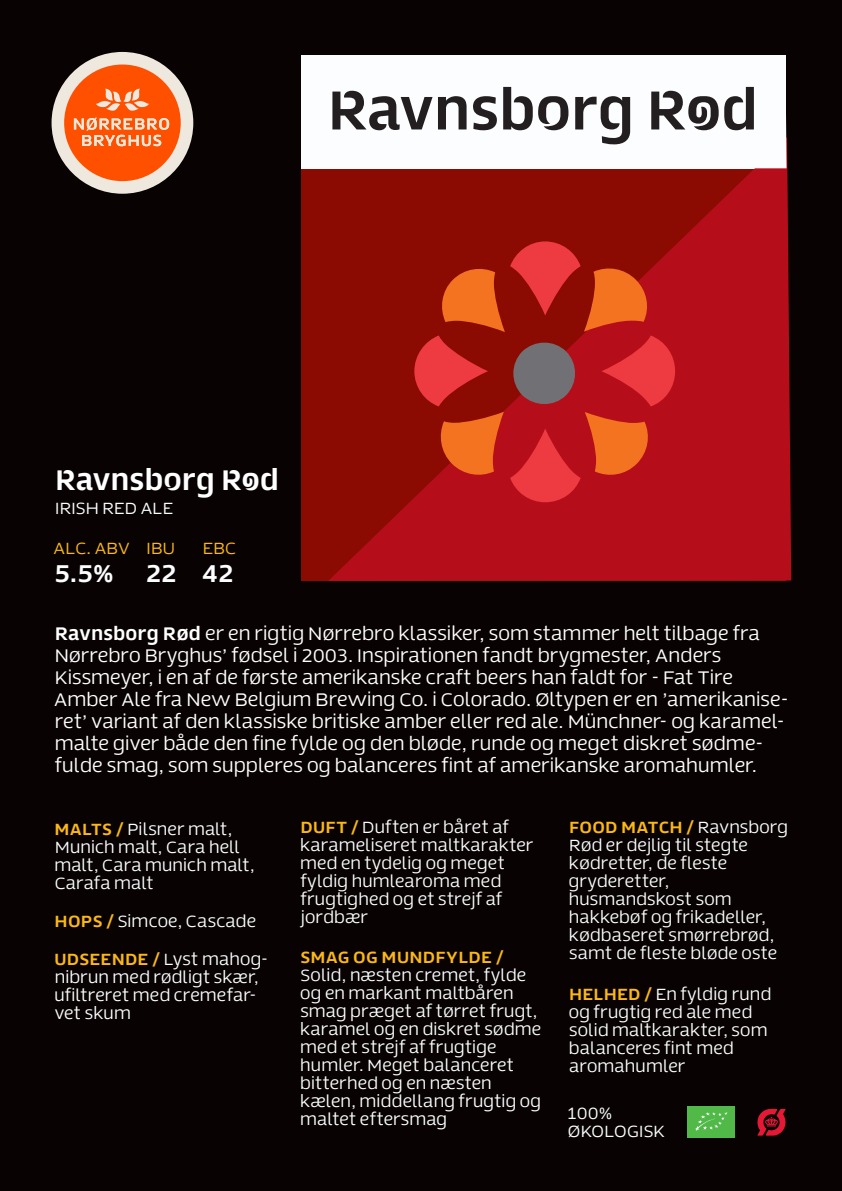
<style>
.page{position:relative;width:842px;height:1191px;background:#080302}
.page>*{position:absolute;margin:0;border:0;box-sizing:border-box;transform-origin:0 0}
.t1{font:700 54.2px "A2 Brew Type DISPLAY";letter-spacing:-.005em;color:#231f20}
.t2{font:700 28px "A2 Brew Type DISPLAY";color:#fff}
.t3{font:700 24px "A2 Brew Type";color:#fbfdfe}
.t4{font:300 18px/22px "A2 Brew Type";letter-spacing:.005em;color:#fff}
.t5{font:300 16px/18px "A2 Brew Type";letter-spacing:.01em;color:#fbfdfe}
.t6{font:700 16px "A2 Brew Type";letter-spacing:.015em;color:#fcb814}
.t7{font:300 16px "A2 Brew Type";letter-spacing:.015em;color:#fcb814}
.s1{font-weight:700}
.s2{font-weight:700;color:#fcb814}
</style>
<div class="page">
<div style="left:301px;top:55px;width:485px;height:525px;background:#8b0a02"></div>
<svg style="left:328px;top:137px;width:463px;height:444px;fill:#b50e1a"></svg>
<div style="left:302px;top:55px;width:484px;height:113px;background:#fbfdfe"></div>
<svg style="left:414px;top:241px;width:261px;height:261px"></svg>
<div style="left:52px;top:52px;width:141px;height:142px;background:#eee8df;border-radius:50%"></div>
<div style="left:64px;top:65px;width:117px;height:116px;background:#ff5000;border-radius:50%"></div>
<svg style="left:74px;top:118px;width:95px;height:28px"></svg>
<svg style="left:96px;top:89px;width:53px;height:22px"></svg>
<div style="left:687px;top:1105px;width:47px;height:32px;background:#51b948"></div>
<svg style="left:695px;top:1112px;width:33px;height:19px"></svg>
<svg style="left:757px;top:1108px;width:29px;height:27px"></svg>
<h1 class="t1" style="left:328px;top:78px;width:432px">Ravnsborg Rød</h1>
<h2 class="t2" style="left:55px;top:464px;width:225px">Ravnsborg Rød</h2>
<p class="t5" style="left:55px;top:500px;width:119px">IRISH RED ALE</p>
<p class="t7" style="left:54px;top:539px;width:78px">ALC. ABV</p>
<h3 class="t3" style="left:54px;top:559px;width:62px">5.5%</h3>
<p class="t7" style="left:147px;top:539px;width:30px">IBU</p>
<h3 class="t3" style="left:146px;top:559px;width:33px">22</h3>
<p class="t7" style="left:203px;top:539px;width:35px">EBC</p>
<h3 class="t3" style="left:202px;top:559px;width:33px">42</h3>
<p class="t4" style="left:54px;top:623px;width:736px"><span class="s1">Ravnsborg Rød</span> er en rigtig Nørrebro klassiker, som stammer helt tilbage fra Nørrebro Bryghus' fødsel i 2003. Inspirationen fandt brygmester, Anders Kissmeyer, i en af de første amerikanske craft beers han faldt for - Fat Tire Amber Ale fra New Belgium Brewing Co. i Colorado. Øltypen er en 'amerikanise&shy;ret' variant af den klassiske britiske amber eller red ale. Münchner- og karamel&shy;malte giver både den fine fylde og den bløde, runde og meget diskret sødme&shy;fulde smag, som suppleres og balanceres fint af amerikanske aromahumler.</p>
<p class="t5" style="left:54px;top:820px;width:202px"><span class="s2">MALTS /</span> Pilsner malt,<br>Munich malt, Cara hell malt, Cara munich malt,<br>Carafa malt</p>
<p class="t5" style="left:55px;top:912px;width:203px"><span class="s2">HOPS /</span> Simcoe, Cascade</p>
<p class="t5" style="left:54px;top:950px;width:215px"><span class="s2">UDSEENDE /</span> Lyst mahog&shy;nibrun med rødligt skær, ufiltreret med cremefar&shy;vet skum</p>
<p class="t5" style="left:300px;top:819px;width:235px"><span class="s2">DUFT /</span> Duften er båret af karameliseret maltkarakter med en tydelig og meget fyldig humlearoma med frugtighed og et strejf af jordbær</p>
<p class="t6" style="left:300px;top:948px;width:205px">SMAG OG MUNDFYLDE /</p>
<p class="t5" style="left:300px;top:967px;width:243px">Solid, næsten cremet, fylde og en markant maltbåren smag præget af tørret frugt, karamel og en diskret sødme med et strejf af frugtige humler. Meget balanceret bitterhed og en næsten kælen, middellang frugtig og maltet eftersmag</p>
<p class="t5" style="left:569px;top:819px;width:221px"><span class="s2">FOOD MATCH /</span> Ravnsborg<br>Rød er dejlig til stegte kødretter, de fleste gryderetter, husmandskost som hakkebøf og frikadeller, kødbaseret smørrebrød, samt de fleste bløde oste</p>
<p class="t5" style="left:569px;top:985px;width:204px"><span class="s2">HELHED /</span> En fyldig rund og frugtig red ale med solid maltkarakter, som balanceres fint med aromahumler</p>
<p class="t5" style="left:567px;top:1104px;width:99px">100%<br>ØKOLOGISK</p>
</div>
